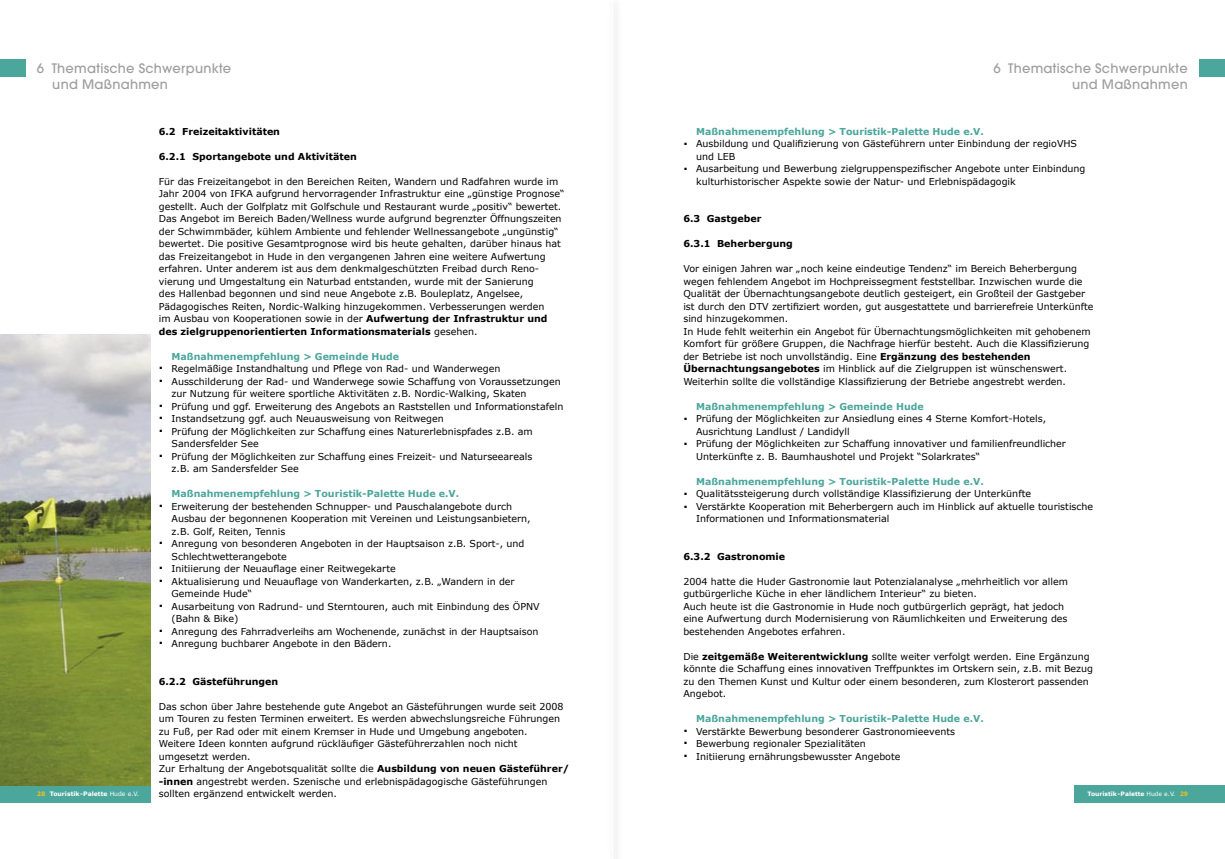
<style>
.page{position:relative;width:1225px;height:859px;background:#fff}
.page>*{position:absolute;margin:0;border:0;box-sizing:border-box;transform-origin:0 0}
.t1{font:500 13px/15.6px "Avant Garde";letter-spacing:.02em;color:#9e9e9f}
.t2{font:700 12px/12.5px "Verdana";color:#000}
.t3{font:9.5px/12.5px "Verdana";color:#000}
.t4{font:700 9.5px "Verdana";color:#4ba69b}
.t5{font:700 9.5px "Verdana";color:#000}
.t6{font:700 6.1px "Verdana";color:#fff}
.t7{font:700 6px "Verdana";color:#fff}
.s1{color:#e6c126}
.s2{font-weight:400}
.s3{font-weight:700}
</style>
<div class="page">
<div style="left:0;top:60px;width:26px;height:17px;background:#4ba69b"></div>
<div style="left:0;top:785px;width:150px;height:17px;background:#4ba69b"></div>
<img style="left:0;top:334px;width:150px;height:452px">
<div style="left:1199px;top:60px;width:26px;height:17px;background:#4ba69b"></div>
<div style="left:1074px;top:785px;width:151px;height:17px;background:#4ba69b"></div>
<h1 class="t1" style="left:52px;top:61px;width:180px;text-indent:-15px">6 Thematische Schwerpunkte und Maßnahmen</h1>
<p class="t6" style="left:37px;top:790px;width:104px"><span class="s1">28</span> Touristik-Palette <span class="s2">Hude e.V.</span></p>
<p class="t5" style="left:159px;top:125px;width:123px">6.2 Freizeitaktivitäten</p>
<p class="t5" style="left:159px;top:150px;width:199px">6.2.1 Sportangebote und Aktivitäten</p>
<p class="t3" style="left:159px;top:175px;width:407px">Für das Freizeitangebot in den Bereichen Reiten, Wandern und Radfahren wurde im Jahr 2004 von IFKA aufgrund hervorragender Infrastruktur eine „günstige Prognose“ gestellt. Auch der Golfplatz mit Golfschule und Restaurant wurde „positiv“ bewertet.<br>Das Angebot im Bereich Baden/Wellness wurde aufgrund begrenzter Öffnungszeiten der Schwimmbäder, kühlem Ambiente und fehlender Wellnessangebote „ungünstig“ bewertet. Die positive Gesamtprognose wird bis heute gehalten, darüber hinaus hat das Freizeitangebot in Hude in den vergangenen Jahren eine weitere Aufwertung erfahren. Unter anderem ist aus dem denkmalgeschützten Freibad durch Reno&shy;vierung und Umgestaltung ein Naturbad entstanden, wurde mit der Sanierung<br>des Hallenbad begonnen und sind neue Angebote z.B. Bouleplatz, Angelsee, Pädagogisches Reiten, Nordic-Walking hinzugekommen. Verbesserungen werden<br>im Ausbau von Kooperationen sowie in der <span class="s3">Aufwertung der Infrastruktur und des zielgruppenorientierten Informationsmaterials</span> gesehen.</p>
<p class="t4" style="left:171px;top:350px;width:229px">Maßnahmenempfehlung &gt; Gemeinde Hude</p>
<p class="t3" style="left:171px;top:362px;width:393px">Regelmäßige Instandhaltung und Pflege von Rad- und Wanderwegen Ausschilderung der Rad- und Wanderwege sowie Schaffung von Voraussetzungen zur Nutzung für weitere sportliche Aktivitäten z.B. Nordic-Walking, Skaten Prüfung und ggf. Erweiterung des Angebots an Raststellen und Informationstafeln Instandsetzung ggf. auch Neuausweisung von Reitwegen<br>Prüfung der Möglichkeiten zur Schaffung eines Naturerlebnispfades z.B. am Sandersfelder See<br>Prüfung der Möglichkeiten zur Schaffung eines Freizeit- und Naturseeareals<br>z.B. am Sandersfelder See</p>
<p class="t4" style="left:171px;top:488px;width:289px">Maßnahmenempfehlung &gt; Touristik-Palette Hude e.V.</p>
<p class="t3" style="left:171px;top:500px;width:370px">Erweiterung der bestehenden Schnupper- und Pauschalangebote durch Ausbau der begonnenen Kooperation mit Vereinen und Leistungsanbietern, z.B. Golf, Reiten, Tennis<br>Anregung von besonderen Angeboten in der Hauptsaison z.B. Sport-, und Schlechtwetterangebote<br>Initiierung der Neuauflage einer Reitwegekarte<br>Aktualisierung und Neuauflage von Wanderkarten, z.B. „Wandern in der Gemeinde Hude“<br>Ausarbeitung von Radrund- und Sterntouren, auch mit Einbindung des ÖPNV (Bahn &amp; Bike)<br>Anregung des Fahrradverleihs am Wochenende, zunächst in der Hauptsaison Anregung buchbarer Angebote in den Bädern.</p>
<p class="t5" style="left:159px;top:675px;width:121px">6.2.2 Gästeführungen</p>
<p class="t3" style="left:159px;top:700px;width:412px">Das schon über Jahre bestehende gute Angebot an Gästeführungen wurde seit 2008 um Touren zu festen Terminen erweitert. Es werden abwechslungsreiche Führungen zu Fuß, per Rad oder mit einem Kremser in Hude und Umgebung angeboten.<br>Weitere Ideen konnten aufgrund rückläufiger Gästeführerzahlen noch nicht umgesetzt werden.<br>Zur Erhaltung der Angebotsqualität sollte die <span class="s3">Ausbildung von neuen Gästeführer/ -innen</span> angestrebt werden. Szenische und erlebnispädagogische Gästeführungen sollten ergänzend entwickelt werden.</p>
<p class="t2" style="left:159px;top:358px;width:6px">. .</p>
<p class="t2" style="left:159px;top:396px;width:6px;text-align:justify">. . .</p>
<p class="t2" style="left:159px;top:446px;width:6px">.</p>
<p class="t2" style="left:159px;top:496px;width:6px">.</p>
<p class="t2" style="left:159px;top:527px;width:6px;line-height:25px">. .</p>
<p class="t2" style="left:159px;top:564px;width:6px;line-height:25px;text-align:justify">. . .</p>
<p class="t2" style="left:159px;top:633px;width:6px">.</p>
<h1 class="t1" style="left:993px;top:61px;width:196px;text-align:right">6 Thematische Schwerpunkte und Maßnahmen</h1>
<p class="t4" style="left:696px;top:125px;width:289px">Maßnahmenempfehlung &gt; Touristik-Palette Hude e.V.</p>
<p class="t3" style="left:696px;top:137px;width:391px">Ausbildung und Qualifizierung von Gästeführern unter Einbindung der regioVHS und LEB<br>Ausarbeitung und Bewerbung zielgruppenspezifischer Angebote unter Einbindung kulturhistorischer Aspekte sowie der Natur- und Erlebnispädagogik</p>
<p class="t5" style="left:683px;top:213px;width:80px">6.3 Gastgeber</p>
<p class="t5" style="left:683px;top:238px;width:111px">6.3.1 Beherbergung</p>
<p class="t3" style="left:683px;top:262px;width:412px">Vor einigen Jahren war „noch keine eindeutige Tendenz“ im Bereich Beherbergung wegen fehlendem Angebot im Hochpreissegment feststellbar. Inzwischen wurde die Qualität der Übernachtungsangebote deutlich gesteigert, ein Großteil der Gastgeber ist durch den DTV zertifiziert worden, gut ausgestattete und barrierefreie Unterkünfte sind hinzugekommen.<br>In Hude fehlt weiterhin ein Angebot für Übernachtungsmöglichkeiten mit gehobenem Komfort für größere Gruppen, die Nachfrage hierfür besteht. Auch die Klassifizierung der Betriebe ist noch unvollständig. Eine <span class="s3">Ergänzung des bestehenden Übernachtungsangebotes</span> im Hinblick auf die Zielgruppen ist wünschenswert.<br>Weiterhin sollte die vollständige Klassifizierung der Betriebe angestrebt werden.</p>
<p class="t4" style="left:696px;top:400px;width:229px">Maßnahmenempfehlung &gt; Gemeinde Hude</p>
<p class="t3" style="left:696px;top:412px;width:371px">Prüfung der Möglichkeiten zur Ansiedlung eines 4 Sterne Komfort-Hotels, Ausrichtung Landlust / Landidyll<br>Prüfung der Möglichkeiten zur Schaffung innovativer und familienfreundlicher Unterkünfte z. B. Baumhaushotel und Projekt “Solarkrates“</p>
<p class="t4" style="left:696px;top:475px;width:289px">Maßnahmenempfehlung &gt; Touristik-Palette Hude e.V.</p>
<p class="t3" style="left:696px;top:487px;width:398px">Qualitätssteigerung durch vollständige Klassifizierung der Unterkünfte<br>Verstärkte Kooperation mit Beherbergern auch im Hinblick auf aktuelle touristische<br>Informationen und Informationsmaterial</p>
<p class="t5" style="left:683px;top:550px;width:103px">6.3.2 Gastronomie</p>
<p class="t3" style="left:683px;top:575px;width:386px">2004 hatte die Huder Gastronomie laut Potenzialanalyse „mehrheitlich vor allem gutbürgerliche Küche in eher ländlichem Interieur“ zu bieten.<br>Auch heute ist die Gastronomie in Hude noch gutbürgerlich geprägt, hat jedoch eine Aufwertung durch Modernisierung von Räumlichkeiten und Erweiterung des bestehenden Angebotes erfahren.</p>
<p class="t3" style="left:683px;top:650px;width:411px">Die <span class="s3">zeitgemäße Weiterentwicklung</span> sollte weiter verfolgt werden. Eine Ergänzung könnte die Schaffung eines innovativen Treffpunktes im Ortskern sein, z.B. mit Bezug zu den Themen Kunst und Kultur oder einem besonderen, zum Klosterort passenden Angebot.</p>
<p class="t4" style="left:696px;top:713px;width:289px">Maßnahmenempfehlung &gt; Touristik-Palette Hude e.V.</p>
<p class="t3" style="left:696px;top:725px;width:260px">Verstärkte Bewerbung besonderer Gastronomieevents<br>Bewerbung regionaler Spezialitäten<br>Initiierung ernährungsbewusster Angebote</p>
<p class="t2" style="left:683px;top:128px;width:6px;line-height:25px">. .</p>
<p class="t2" style="left:683px;top:403px;width:6px;line-height:25px">. .</p>
<p class="t2" style="left:683px;top:484px;width:6px">. .</p>
<p class="t2" style="left:683px;top:721px;width:6px;text-align:justify">. . .</p>
<p class="t7" style="left:1087px;top:789px;width:102px">Touristik-Palette <span class="s2">Hude e.V.</span> <span class="s1">29</span></p>
</div>
